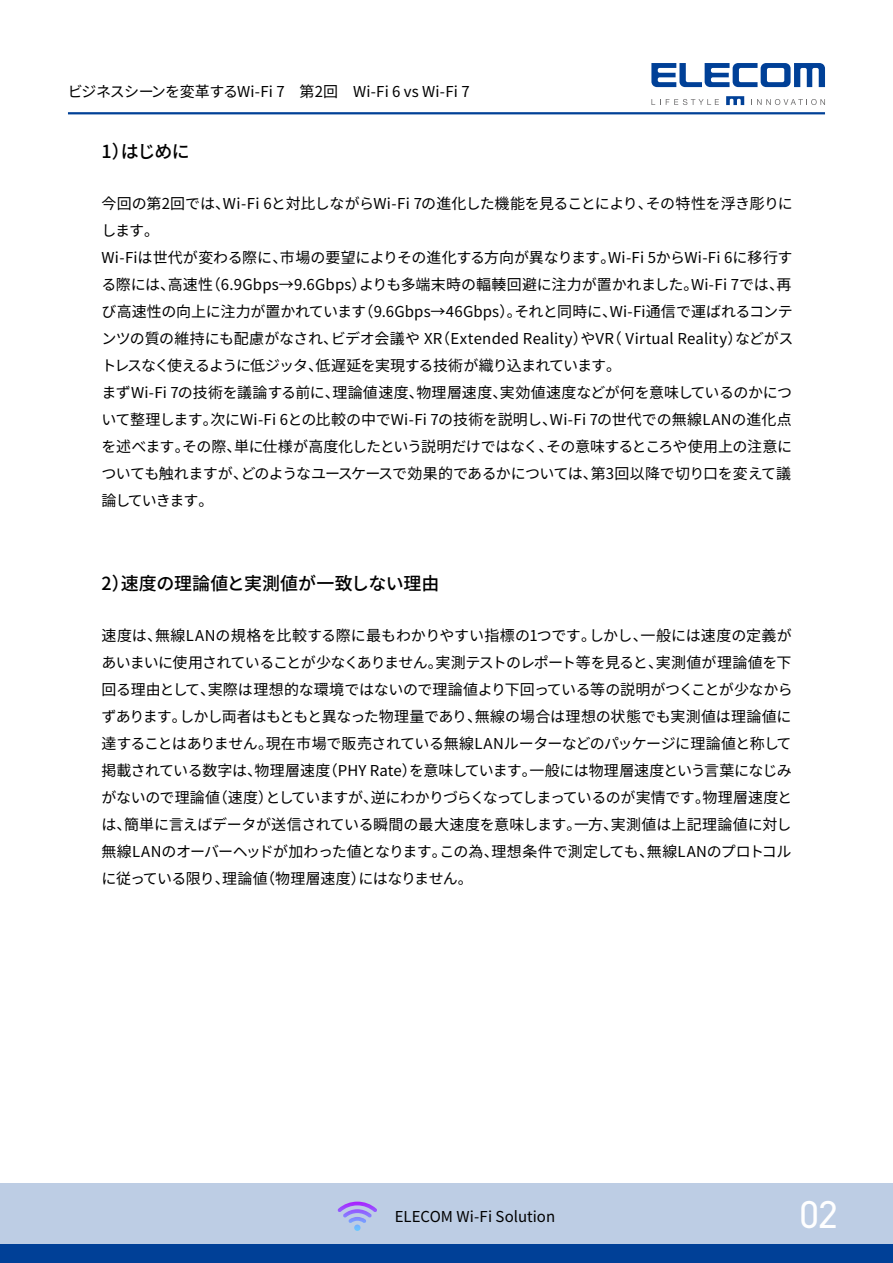
<style>
.page{position:relative;width:893px;height:1263px;background:#fff}
.page>*{position:absolute;margin:0;border:0;box-sizing:border-box;transform-origin:0 0}
.t1{font:39px "DIN2014";color:#fff}
.t2{font:500 18px "Noto Sans JP";letter-spacing:-.02em;color:#000}
.t3{font:15px/27px "Noto Sans JP";letter-spacing:-.01em;color:#000}
</style>
<div class="page">
<hr style="left:68px;top:112px;width:757px;height:2px;background:#004097">
<svg style="left:651px;top:63px;width:174px;height:24px"></svg>
<svg style="left:651px;top:99px;width:68px;height:6px"></svg>
<svg style="left:757px;top:99px;width:68px;height:6px"></svg>
<svg style="left:726px;top:96px;width:18px;height:9px"></svg>
<div style="left:0;top:1244px;width:893px;height:19px;background:#004097"></div>
<div style="left:0;top:1183px;width:893px;height:61px;background:#bdcde4"></div>
<svg style="left:337px;top:1201px;width:40px;height:30px"></svg>
<p class="t3" style="left:68px;top:78px;width:403px">ビジネスシーンを変革するWi-Fi 7　第2回　Wi-Fi 6 vs Wi-Fi 7</p>
<p class="t2" style="left:101px;top:141px;width:90px">1）はじめに</p>
<p class="t3" style="left:101px;top:191px;width:694px">今回の第2回では、Wi-Fi 6と対比しながらWi-Fi 7の進化した機能を見ることにより、その特性を浮き彫りにします。<br>Wi-Fiは世代が変わる際に、市場の要望によりその進化する方向が異なります。Wi-Fi 5からWi-Fi 6に移行する際には、高速性（6.9Gbps→9.6Gbps）よりも多端末時の輻輳回避に注力が置かれました。Wi-Fi 7では、再び高速性の向上に注力が置かれています（9.6Gbps→46Gbps）。それと同時に、Wi-Fi通信で運ばれるコンテンツの質の維持にも配慮がなされ、ビデオ会議や XR（Extended Reality）やVR（ Virtual Reality）などがストレスなく使えるように低ジッタ、低遅延を実現する技術が織り込まれています。<br>まずWi-Fi 7の技術を議論する前に、理論値速度、物理層速度、実効値速度などが何を意味しているのかについて整理します。次にWi-Fi 6との比較の中でWi-Fi 7の技術を説明し、Wi-Fi 7の世代での無線LANの進化点を述べます。その際、単に仕様が高度化したという説明だけではなく、その意味するところや使用上の注意についても触れますが、どのようなユースケースで効果的であるかについては、第3回以降で切り口を変えて議論していきます。</p>
<p class="t2" style="left:101px;top:573px;width:339px">2）速度の理論値と実測値が一致しない理由</p>
<p class="t3" style="left:101px;top:623px;width:693px;text-align:justify">速度は、無線LANの規格を比較する際に最もわかりやすい指標の1つです。しかし、一般には速度の定義があいまいに使用されていることが少なくありません。実測テストのレポート等を見ると、実測値が理論値を下回る理由として、実際は理想的な環境ではないので理論値より下回っている等の説明がつくことが少なからずあります。しかし両者はもともと異なった物理量であり、無線の場合は理想の状態でも実測値は理論値に達することはありません。現在市場で販売されている無線LANルーターなどのパッケージに理論値と称して掲載されている数字は、物理層速度（PHY Rate）を意味しています。一般には物理層速度という言葉になじみがないので理論値（速度）としていますが、逆にわかりづらくなってしまっているのが実情です。物理層速度とは、簡単に言えばデータが送信されている瞬間の最大速度を意味します。一方、実測値は上記理論値に対し無線LANのオーバーヘッドが加わった値となります。この為、理想条件で測定しても、無線LANのプロトコルに従っている限り、理論値（物理層速度）にはなりません。</p>
<p class="t3" style="left:395px;top:1203px;width:162px">ELECOM Wi-Fi Solution</p>
<h1 class="t1" style="left:799px;top:1190px;width:40px">02</h1>
</div>
